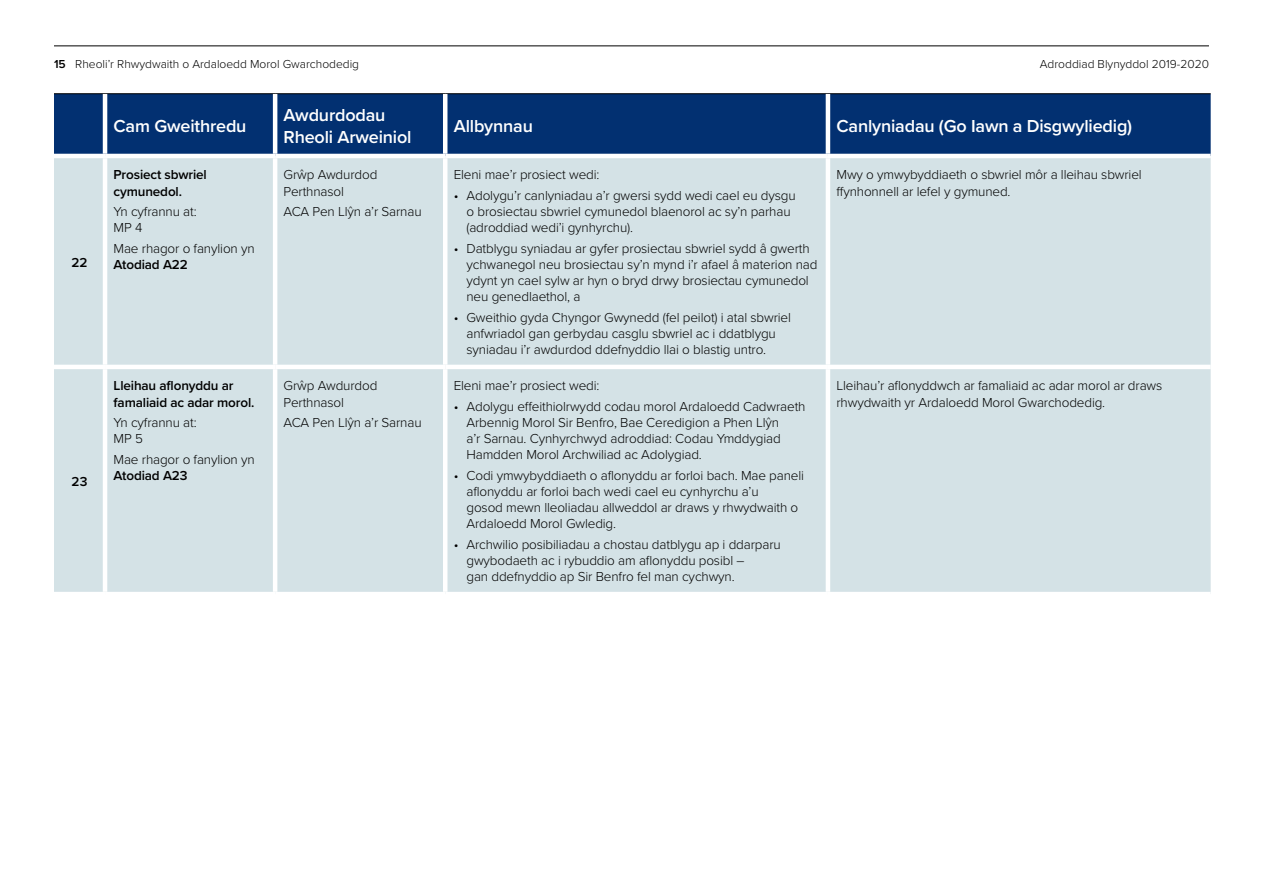
<style>
.page{position:relative;width:1263px;height:893px;background:#fff}
.page>*{position:absolute;margin:0;border:0;box-sizing:border-box;transform-origin:0 0}
.t1{font:600 18px/22.5px "Proxima Nova";letter-spacing:-.01em;color:#fff}
.t2{font:300 13.5px/16.2px "Proxima Nova";letter-spacing:-.01em;color:#000}
.t3{font:600 13.5px/16.2px "Proxima Nova";letter-spacing:-.01em;color:#000}
.t4{font:300 12px "Proxima Nova";color:#000}
.s1{font-weight:600}
</style>
<div class="page">
<hr style="left:54px;top:45px;width:1155px;height:1px;background:#000">
<div style="left:54px;top:94px;width:1157px;height:60px;background:#023071"></div>
<div style="left:54px;top:158px;width:1157px;height:434px;background:#d4e2e6"></div>
<hr style="left:54px;top:93px;width:51px;height:1px;background:#000">
<hr style="left:105px;top:93px;width:170px;height:1px;background:#000">
<hr style="left:103px;top:94px;width:4px;height:60px;background:#fff">
<hr style="left:275px;top:93px;width:170px;height:1px;background:#000">
<hr style="left:273px;top:94px;width:4px;height:60px;background:#fff">
<hr style="left:445px;top:93px;width:383px;height:1px;background:#000">
<hr style="left:443px;top:94px;width:4px;height:60px;background:#fff">
<hr style="left:103px;top:158px;width:4px;height:207px;background:#fff">
<hr style="left:273px;top:158px;width:4px;height:207px;background:#fff">
<hr style="left:443px;top:158px;width:4px;height:207px;background:#fff">
<hr style="left:54px;top:365px;width:51px;height:4px;background:#fff">
<hr style="left:105px;top:365px;width:170px;height:4px;background:#fff">
<hr style="left:103px;top:369px;width:4px;height:223px;background:#fff">
<hr style="left:275px;top:365px;width:170px;height:4px;background:#fff">
<hr style="left:273px;top:369px;width:4px;height:223px;background:#fff">
<hr style="left:445px;top:365px;width:383px;height:4px;background:#fff">
<hr style="left:443px;top:369px;width:4px;height:223px;background:#fff">
<hr style="left:828px;top:93px;width:383px;height:1px;background:#000">
<hr style="left:826px;top:94px;width:4px;height:60px;background:#fff">
<hr style="left:826px;top:158px;width:4px;height:207px;background:#fff">
<hr style="left:828px;top:365px;width:383px;height:4px;background:#fff">
<hr style="left:826px;top:369px;width:4px;height:223px;background:#fff">
<p class="t4" style="left:54px;top:56px;width:307px"><span class="s1">15</span> Rheoli’r Rhwydwaith o Ardaloedd Morol Gwarchodedig</p>
<p class="t4" style="left:1040px;top:56px;width:171px">Adroddiad Blynyddol 2019-2020</p>
<p class="t3" style="left:71px;top:254px;width:18px">22</p>
<p class="t3" style="left:72px;top:473px;width:17px">23</p>
<h1 class="t1" style="left:114px;top:114px;width:134px">Cam Gweithredu</h1>
<h1 class="t1" style="left:284px;top:103px;width:129px">Awdurdodau<br>Rheoli Arweiniol</h1>
<h1 class="t1" style="left:454px;top:114px;width:81px">Allbynnau</h1>
<h1 class="t1" style="left:836px;top:114px;width:297px">Canlyniadau (Go Iawn a Disgwyliedig)</h1>
<p class="t3" style="left:114px;top:166px;width:95px">Prosiect sbwriel cymunedol.</p>
<p class="t2" style="left:114px;top:203px;width:85px">Yn cyfrannu at:<br>MP 4</p>
<p class="t2" style="left:114px;top:239px;width:143px">Mae rhagor o fanylion yn</p>
<p class="t3" style="left:114px;top:256px;width:76px">Atodiad A22</p>
<p class="t2" style="left:284px;top:166px;width:95px">Grŵp Awdurdod<br>Perthnasol</p>
<p class="t2" style="left:284px;top:203px;width:139px">ACA Pen Llŷn a’r Sarnau</p>
<p class="t3" style="left:114px;top:377px;width:142px">Lleihau aflonyddu ar famaliaid ac adar morol.</p>
<p class="t2" style="left:114px;top:414px;width:85px">Yn cyfrannu at:<br>MP 5</p>
<p class="t2" style="left:114px;top:450px;width:143px">Mae rhagor o fanylion yn</p>
<p class="t3" style="left:114px;top:467px;width:76px">Atodiad A23</p>
<p class="t2" style="left:284px;top:377px;width:95px">Grŵp Awdurdod<br>Perthnasol</p>
<p class="t2" style="left:284px;top:414px;width:139px">ACA Pen Llŷn a’r Sarnau</p>
<p class="t2" style="left:454px;top:166px;width:147px">Eleni mae’r prosiect wedi:</p>
<p class="t2" style="left:466px;top:187px;width:331px;text-indent:-13px">• Adolygu’r canlyniadau a’r gwersi sydd wedi cael eu dysgu o brosiectau sbwriel cymunedol blaenorol ac sy’n parhau (adroddiad wedi’i gynhyrchu).</p>
<p class="t2" style="left:466px;top:239px;width:352px;text-indent:-13px">• Datblygu syniadau ar gyfer prosiectau sbwriel sydd â gwerth ychwanegol neu brosiectau sy’n mynd i’r afael â materion nad ydynt yn cael sylw ar hyn o bryd drwy brosiectau cymunedol neu genedlaethol, a</p>
<p class="t2" style="left:466px;top:308px;width:326px;text-indent:-13px">• Gweithio gyda Chyngor Gwynedd (fel peilot) i atal sbwriel anfwriadol gan gerbydau casglu sbwriel ac i ddatblygu syniadau i’r awdurdod ddefnyddio llai o blastig untro.</p>
<p class="t2" style="left:454px;top:377px;width:147px">Eleni mae’r prosiect wedi:</p>
<p class="t2" style="left:466px;top:397px;width:341px;text-indent:-13px">• Adolygu effeithiolrwydd codau morol Ardaloedd Cadwraeth Arbennig Morol Sir Benfro, Bae Ceredigion a Phen Llŷn<br>a’r Sarnau. Cynhyrchwyd adroddiad: Codau Ymddygiad Hamdden Morol Archwiliad ac Adolygiad.</p>
<p class="t2" style="left:466px;top:466px;width:339px;text-indent:-13px">• Codi ymwybyddiaeth o aflonyddu ar forloi bach. Mae paneli aflonyddu ar forloi bach wedi cael eu cynhyrchu a’u<br>gosod mewn lleoliadau allweddol ar draws y rhwydwaith o Ardaloedd Morol Gwledig.</p>
<p class="t2" style="left:466px;top:536px;width:316px;text-indent:-13px">• Archwilio posibiliadau a chostau datblygu ap i ddarparu gwybodaeth ac i rybuddio am aflonyddu posibl –<br>gan ddefnyddio ap Sir Benfro fel man cychwyn.</p>
<p class="t2" style="left:836px;top:166px;width:307px">Mwy o ymwybyddiaeth o sbwriel môr a lleihau sbwriel ffynhonnell ar lefel y gymuned.</p>
<p class="t2" style="left:836px;top:377px;width:327px">Lleihau’r aflonyddwch ar famaliaid ac adar morol ar draws rhwydwaith yr Ardaloedd Morol Gwarchodedig.</p>
</div>
